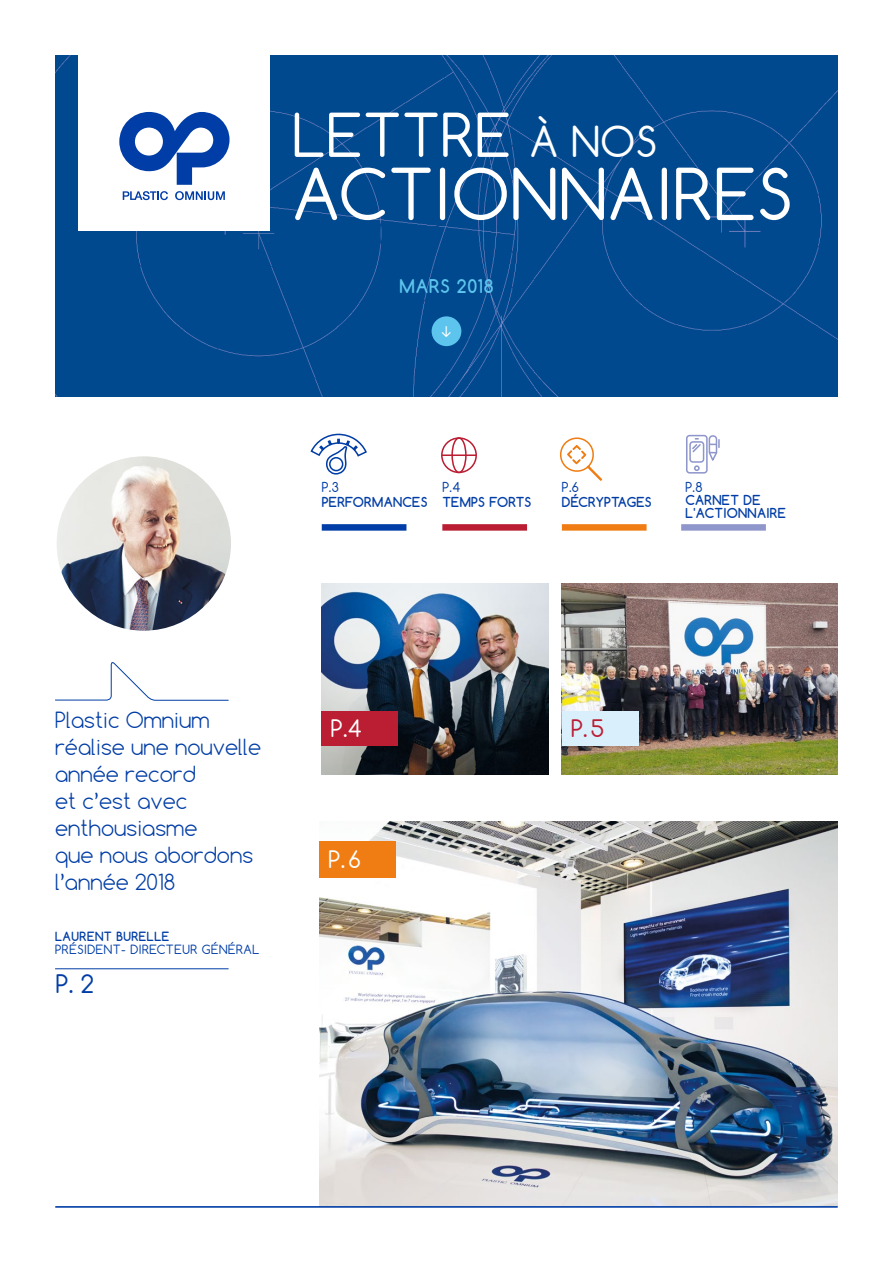
<style>
.page{position:relative;width:893px;height:1263px;background:#fff}
.page>*{position:absolute;margin:0;border:0;box-sizing:border-box;transform-origin:0 0}
.t1{font:67.2px "Comfortaa";letter-spacing:.02em;color:#fff}
.t2{font:56.7px "Comfortaa";letter-spacing:.02em;color:#fff}
.t3{font:24px "Comfortaa";color:#003da6}
.t4{font:22.65px "Comfortaa";color:#fff}
.t5{font:22.65px "Comfortaa";color:#bb1d33}
.t6{font:300 21px/27px "Comfortaa";color:#003da6}
.t7{font:700 17.85px "Comfortaa";letter-spacing:.05em;color:#5dc5ed}
.t8{font:700 12.9px/12.9px "Comfortaa";letter-spacing:.025em;color:#003da6}
.t9{font:12.9px "Comfortaa";color:#003da6}
.t10{font:12px "Comfortaa";letter-spacing:.04em;color:#003da6}
.t11{font:700 12px "Comfortaa";letter-spacing:.04em;color:#003da6}
.s1{font-size:40.35px}
</style>
<div class="page">
<img style="left:319px;top:821px;width:519px;height:385px">
<div style="left:322px;top:524px;width:84px;height:7px;background:#003da6"></div>
<div style="left:442px;top:524px;width:85px;height:7px;background:#bb1d33"></div>
<div style="left:562px;top:524px;width:85px;height:7px;background:#ef7d14"></div>
<div style="left:681px;top:524px;width:85px;height:7px;background:#8f96cb"></div>
<div style="left:55px;top:55px;width:783px;height:341px;background:#01498e"></div>
<div style="left:79px;top:43px;width:191px;height:188px;background:#fff"></div>
<svg style="left:119px;top:112px;width:111px;height:73px"></svg>
<svg style="left:123px;top:191px;width:45px;height:9px"></svg>
<svg style="left:175px;top:191px;width:50px;height:9px"></svg>
<div style="left:432px;top:316px;width:29px;height:30px;background:#5dc5ed;border-radius:50%"></div>
<svg style="left:55px;top:662px;width:174px;height:39px"></svg>
<hr style="left:55px;top:968px;width:174px;height:1px;background:#003da6">
<hr style="left:55px;top:1206px;width:783px;height:2px;background:#003da6">
<div style="left:319px;top:841px;width:77px;height:37px;background:#ef7d14"></div>
<img style="left:322px;top:583px;width:226px;height:192px">
<img style="left:562px;top:583px;width:276px;height:192px">
<div style="left:322px;top:711px;width:76px;height:34px;background:#bb1d33"></div>
<div style="left:562px;top:711px;width:76px;height:34px;background:#d9effb"></div>
<svg style="left:310px;top:433px;width:57px;height:42px"></svg>
<div style="left:329px;top:457px;width:14px;height:14px;border:2px solid #003da6;border-radius:50%"></div>
<div style="left:441px;top:437px;width:36px;height:36px;border:2px solid #bb1d33;border-radius:50%"></div>
<div style="left:451px;top:437px;width:16px;height:36px;border:2px solid #bb1d33;border-radius:50%"></div>
<hr style="left:442px;top:454px;width:34px;height:2px;background:#bb1d33">
<svg style="left:560px;top:437px;width:43px;height:43px"></svg>
<div style="left:686px;top:435px;width:22px;height:39px;border:2px solid #8f96cb;border-radius:3px"></div>
<svg style="left:694px;top:465px;width:6px;height:6px"></svg>
<div style="left:689px;top:441px;width:15px;height:22px;border:2px solid #8f96cb;border-radius:3px"></div>
<svg style="left:691px;top:438px;width:11px;height:16px"></svg>
<svg style="left:708px;top:435px;width:12px;height:26px"></svg>
<img style="left:57px;top:456px;width:174px;height:175px;border-radius:87px">
<h2 class="t2" style="left:292px;top:99px;width:366px">LETTRE <span class="s1">À NOS</span></h2>
<h1 class="t1" style="left:292px;top:152px;width:501px">ACTIONNAIRES</h1>
<p class="t7" style="left:399px;top:275px;width:95px">MARS 2018</p>
<p class="t9" style="left:322px;top:479px;width:19px">P.3</p>
<p class="t8" style="left:322px;top:495px;width:107px">PERFORMANCES</p>
<p class="t9" style="left:442px;top:479px;width:20px">P.4</p>
<p class="t8" style="left:442px;top:495px;width:90px">TEMPS FORTS</p>
<p class="t9" style="left:562px;top:479px;width:19px">P.6</p>
<p class="t8" style="left:562px;top:495px;width:91px">DÉCRYPTAGES</p>
<p class="t9" style="left:685px;top:479px;width:19px">P.8</p>
<p class="t8" style="left:685px;top:494px;width:102px">CARNET DE<br>L'ACTIONNAIRE</p>
<p class="t6" style="left:55px;top:706px;width:208px">Plastic Omnium réalise une nouvelle année record<br>et c’est avec enthousiasme<br>que nous abordons l’année 2018</p>
<p class="t11" style="left:55px;top:928px;width:116px">LAURENT BURELLE</p>
<p class="t10" style="left:55px;top:942px;width:206px">PRÉSIDENT- DIRECTEUR GÉNÉRAL</p>
<p class="t3" style="left:56px;top:969px;width:40px">P. 2</p>
<p class="t4" style="left:331px;top:714px;width:33px">P.4</p>
<p class="t5" style="left:571px;top:714px;width:35px">P.5</p>
<p class="t4" style="left:329px;top:845px;width:34px">P.6</p>
</div>
